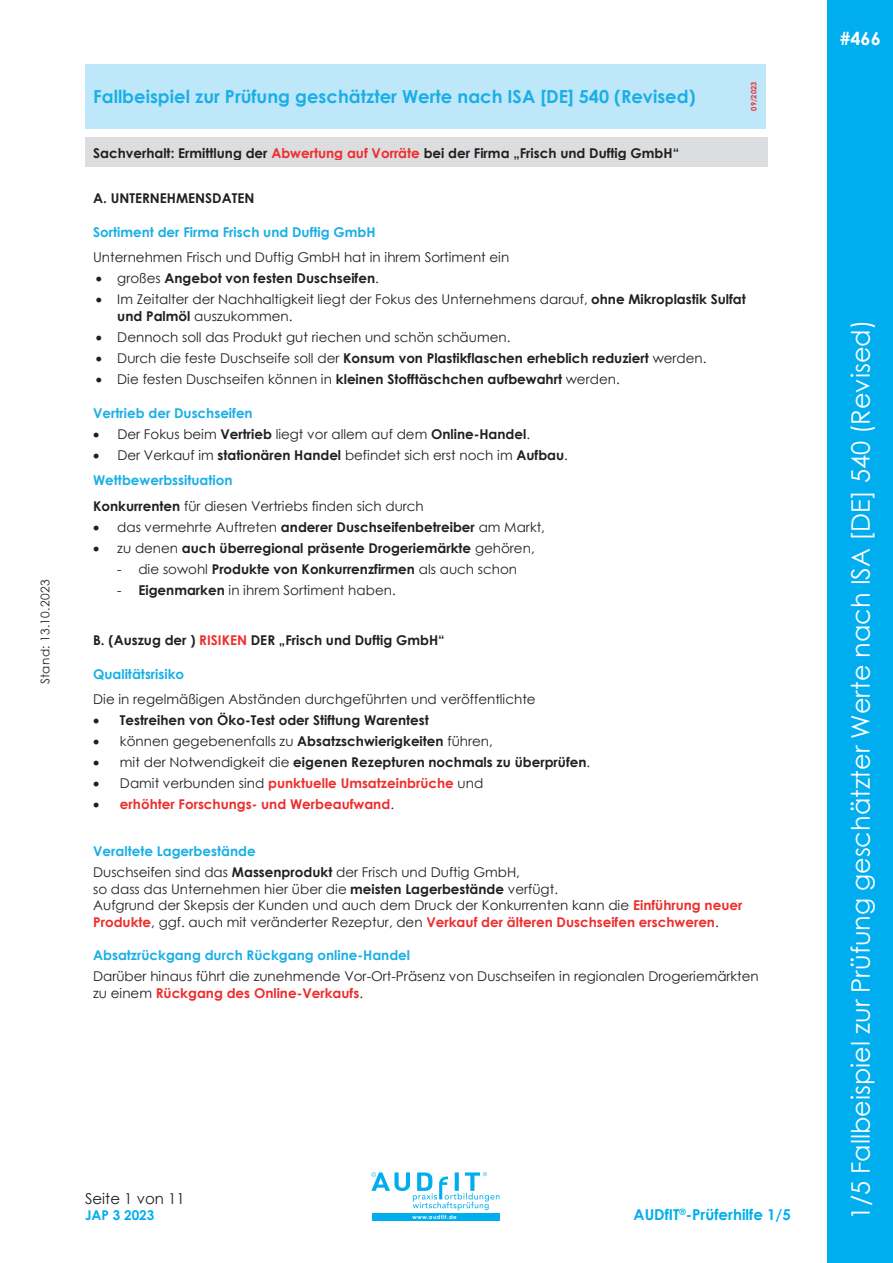
<style>
.page{position:relative;width:893px;height:1263px;background:#fff}
.page>*{position:absolute;margin:0;border:0;box-sizing:border-box;transform-origin:0 0}
.t1{font:25.5px "Century Gothic";color:#fff}
.t2{font:700 18px "Century Gothic";color:#1aafe5}
.t3{font:700 18px "Century Gothic";color:#fff}
.t4{font:700 15px "Century Gothic";color:#00aeef}
.t5{font:15px "Century Gothic";color:#231f20}
.t6{font:13.5px/16.5px "Century Gothic";color:#231f20}
.t7{font:700 13.5px "Century Gothic";color:#231f20}
.t8{font:700 13.5px "Century Gothic";color:#1aafe5}
.t9{font:700 13.5px "Century Gothic";color:#ee2d2d}
.t10{font:700 13.5px "Century Gothic";color:#00aeef}
.t11{font:12px "Century Gothic";letter-spacing:.04em;color:#231f20}
.t12{font:700 7.5px "Century Gothic";letter-spacing:.005em;color:#ee2d2d}
.t13{font:700 5.55px "Century Gothic";letter-spacing:.09em;color:#fff}
.s1{color:#ee2d2d}
.s2{font-weight:400}
.s3{font-weight:700}
.s4{font-weight:700;color:#1aafe5}
.s5{color:#231f20}
.s6{font-weight:400;color:#231f20}
.s7{font-weight:700;color:#ee2d2d}
</style>
<div class="page">
<div style="left:85px;top:64px;width:649px;height:65px;background:#bfe7fa"></div>
<div style="left:734px;top:64px;width:32px;height:65px;background:#bfe7fa"></div>
<div style="left:93px;top:144px;width:667px;height:17px;background:#dcdddf"></div>
<div style="left:85px;top:138px;width:683px;height:6px;background:#dcdddf"></div>
<div style="left:85px;top:161px;width:683px;height:6px;background:#dcdddf"></div>
<div style="left:827px;top:0;width:66px;height:1263px;background:#00aeef"></div>
<div style="left:372px;top:1213px;width:127px;height:8px;background:#00aeef"></div>
<svg style="left:371px;top:1172px;width:128px;height:38px"></svg>
<p class="t11" style="left:37px;top:684px;width:106px;rotate:-90deg">Stand: 13.10.2023</p>
<h2 class="t2" style="left:93px;top:83px;width:604px">Fallbeispiel zur Prüfung geschätzter Werte nach ISA [DE] 540 (Revised)</h2>
<p class="t12" style="left:748px;top:111px;width:30px;rotate:-90deg">09/2023</p>
<p class="t7" style="left:93px;top:142px;width:587px">Sachverhalt: Ermittlung der <span class="s1">Abwertung auf Vorräte</span> bei der Firma „Frisch und Duftig GmbH“</p>
<p class="t7" style="left:93px;top:188px;width:163px">A. UNTERNEHMENSDATEN</p>
<p class="t8" style="left:93px;top:221px;width:284px">Sortiment der Firma Frisch und Duftig GmbH</p>
<p class="t6" style="left:93px;top:249px;width:418px">Unternehmen Frisch und Duftig GmbH hat in ihrem Sortiment ein</p>
<p class="t7" style="left:96px;top:268px;width:285px">• <span class="s2">großes</span> Angebot von festen Duschseifen<span class="s2">.</span></p>
<p class="t6" style="left:117px;top:291px;width:630px;text-indent:-21px">• Im Zeitalter der Nachhaltigkeit liegt der Fokus des Unternehmens darauf, <span class="s3">ohne Mikroplastik Sulfat und Palmöl</span> auszukommen.</p>
<p class="t6" style="left:96px;top:328px;width:416px">• Dennoch soll das Produkt gut riechen und schön schäumen.</p>
<p class="t7" style="left:96px;top:348px;width:612px">• <span class="s2">Durch die feste Duschseife soll der</span> Konsum von Plastikflaschen erheblich reduziert <span class="s2">werden.</span></p>
<p class="t6" style="left:96px;top:371px;width:525px">• Die festen Duschseifen können in <span class="s3">kleinen Stofftäschchen aufbewahrt</span> werden.</p>
<p class="t8" style="left:93px;top:403px;width:161px">Vertrieb der Duschseifen</p>
<p class="t6" style="left:93px;top:425px;width:439px">• Der Fokus beim <span class="s3">Vertrieb</span> liegt vor allem auf dem <span class="s3">Online-Handel</span>.</p>
<p class="t6" style="left:93px;top:442px;width:476px;line-height:25.5px">• Der Verkauf im <span class="s3">stationären Handel</span> befindet sich erst noch im <span class="s3">Aufbau</span>.<br><span class="s4">Wettbewerbssituation<br></span><span class="s3">Konkurrenten</span> für diesen Vertriebs finden sich durch</p>
<p class="t6" style="left:93px;top:519px;width:453px">• das vermehrte Auftreten <span class="s3">anderer Duschseifenbetreiber</span> am Markt,</p>
<p class="t7" style="left:93px;top:538px;width:443px">• <span class="s2">zu denen</span> auch überregional präsente Drogeriemärkte <span class="s2">gehören,</span></p>
<p class="t7" style="left:117px;top:559px;width:401px"><span class="s2">- die sowohl</span> Produkte von Konkurrenzfirmen <span class="s2">als auch schon</span></p>
<p class="t6" style="left:117px;top:582px;width:280px">- <span class="s3">Eigenmarken</span> in ihrem Sortiment haben.</p>
<p class="t7" style="left:93px;top:630px;width:353px">B. (Auszug der ) <span class="s1">RISIKEN</span> DER „Frisch und Duftig GmbH“</p>
<p class="t8" style="left:93px;top:663px;width:92px">Qualitätsrisiko</p>
<p class="t6" style="left:93px;top:691px;width:444px">Die in regelmäßigen Abständen durchgeführten und veröffentlichte</p>
<p class="t7" style="left:93px;top:710px;width:337px">• Testreihen von Öko-Test oder Stiftung Warentest</p>
<p class="t6" style="left:93px;top:733px;width:401px">• können gegebenenfalls zu <span class="s3">Absatzschwierigkeiten</span> führen,</p>
<p class="t7" style="left:93px;top:752px;width:499px">• <span class="s2">mit der Notwendigkeit die</span> eigenen Rezepturen nochmals zu überprüfen<span class="s2">.</span></p>
<p class="t9" style="left:93px;top:773px;width:392px"><span class="s5">•</span> <span class="s6">Damit verbunden sind</span> punktuelle Umsatzeinbrüche <span class="s6">und</span></p>
<p class="t9" style="left:93px;top:794px;width:302px"><span class="s5">•</span> erhöhter Forschungs- und Werbeaufwand<span class="s6">.</span></p>
<p class="t6" style="left:93px;top:840px;width:428px;line-height:21px"><span class="s4">Veraltete Lagerbestände<br></span>Duschseifen sind das <span class="s3">Massenprodukt</span> der Frisch und Duftig GmbH,</p>
<p class="t6" style="left:93px;top:880px;width:651px">so dass das Unternehmen hier über die <span class="s3">meisten Lagerbestände</span> verfügt.<br>Aufgrund der Skepsis der Kunden und auch dem Druck der Konkurrenten kann die <span class="s7">Einführung neuer<br>Produkte</span>, ggf. auch mit veränderter Rezeptur, den <span class="s7">Verkauf der älteren Duschseifen erschweren</span>.</p>
<p class="t8" style="left:93px;top:945px;width:319px">Absatzrückgang durch Rückgang online-Handel</p>
<p class="t6" style="left:93px;top:967px;width:667px">Darüber hinaus führt die zunehmende Vor-Ort-Präsenz von Duschseifen in regionalen Drogeriemärkten zu einem <span class="s7">Rückgang des Online-Verkaufs</span>.</p>
<p class="t5" style="left:85px;top:1188px;width:101px">Seite 1 von 11</p>
<p class="t10" style="left:85px;top:1205px;width:71px">JAP 3 2023</p>
<p class="t4" style="left:634px;top:1203px;width:159px">AUDfIT<sup>®</sup>-Prüferhilfe 1/5</p>
<p class="t13" style="left:412px;top:1213px;width:46px">www.audfit.de</p>
<h2 class="t3" style="left:840px;top:24px;width:43px">#466</h2>
<h1 class="t1" style="left:843px;top:1220px;width:902px;rotate:-90deg">1/5 Fallbeispiel zur Prüfung geschätzter Werte nach ISA [DE] 540 (Revised)</h1>
</div>
